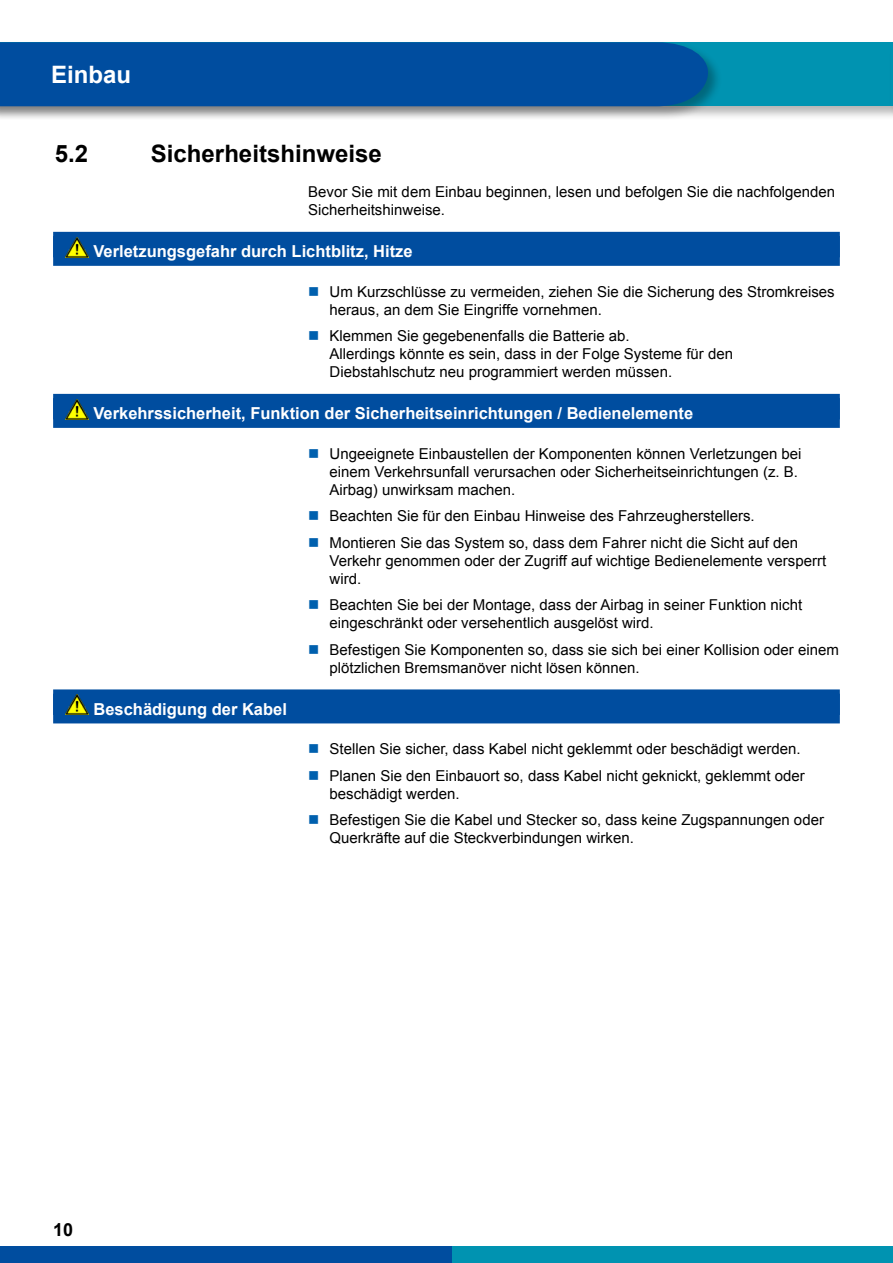
<style>
.page{position:relative;width:893px;height:1263px;background:#fff}
.page>*{position:absolute;margin:0;border:0;box-sizing:border-box;transform-origin:0 0}
.t1{font:700 24px "Arial";color:#000}
.t2{font:700 24px "Arial";color:#fff}
.t3{font:700 18px "Arial";color:#000}
.t4{font:700 16.5px "Arial";color:#fff}
.t5{font:15px/18px "Arial";color:#000}
</style>
<div class="page">
<div style="left:0;top:1246px;width:453px;height:17px;background:#004d9f"></div>
<div style="left:453px;top:1246px;width:440px;height:17px;background:#0093b1"></div>
<div style="left:0;top:40px;width:893px;height:81px;background:#000;opacity:.3"></div>
<div style="left:0;top:43px;width:893px;height:63px;background:#0093b1"></div>
<div style="left:0;top:40px;width:723px;height:81px;background:#000;opacity:.3"></div>
<div style="left:0;top:42px;width:708px;height:64px;background:#004d9f"></div>
<hr style="left:889px;top:40px;width:4px;height:81px;background:#000;opacity:.3">
<hr style="left:892px;top:43px;width:1px;height:63px;background:#0093b1">
<div style="left:53px;top:232px;width:787px;height:25px;background:#004d9f"></div>
<div style="left:53px;top:236px;width:787px;height:30px;background:#004d9f"></div>
<img style="left:66px;top:237px;width:23px;height:20px">
<div style="left:53px;top:394px;width:787px;height:25px;background:#004d9f"></div>
<div style="left:53px;top:398px;width:787px;height:30px;background:#004d9f"></div>
<img style="left:66px;top:399px;width:23px;height:20px">
<div style="left:53px;top:689px;width:787px;height:26px;background:#004d9f"></div>
<div style="left:53px;top:694px;width:787px;height:29px;background:#004d9f"></div>
<img style="left:66px;top:695px;width:23px;height:20px">
<h1 class="t2" style="left:51px;top:59px;width:82px">Einbau</h1>
<h1 class="t1" style="left:55px;top:138px;width:35px">5.2</h1>
<h1 class="t1" style="left:151px;top:138px;width:232px">Sicherheitshinweise</h1>
<p class="t5" style="left:308px;top:183px;width:528px">Bevor Sie mit dem Einbau beginnen, lesen und befolgen Sie die nachfolgenden<br>Sicherheitshinweise.</p>
<p class="t4" style="left:94px;top:241px;width:321px">Verletzungsgefahr durch Lichtblitz, Hitze</p>
<p class="t5" style="left:330px;top:282px;width:507px">Um Kurzschlüsse zu vermeiden, ziehen Sie die Sicherung des Stromkreises heraus, an dem Sie Eingriffe vornehmen.</p>
<p class="t5" style="left:330px;top:327px;width:405px">Klemmen Sie gegebenenfalls die Batterie ab.<br>Allerdings könnte es sein, dass in der Folge Systeme für den<br>Diebstahlschutz neu programmiert werden müssen.</p>
<p class="t4" style="left:94px;top:403px;width:601px">Verkehrssicherheit, Funktion der Sicherheitseinrichtungen / Bedienelemente</p>
<p class="t5" style="left:330px;top:444px;width:474px">Ungeeignete Einbaustellen der Komponenten können Verletzungen bei einem Verkehrsunfall verursachen oder Sicherheitseinrichtungen (z. B.<br>Airbag) unwirksam machen.</p>
<p class="t5" style="left:329px;top:503px;width:470px;line-height:26.5px">Beachten Sie für den Einbau Hinweise des Fahrzeugherstellers.<br>Montieren Sie das System so, dass dem Fahrer nicht die Sicht auf den</p>
<p class="t5" style="left:329px;top:551px;width:498px">Verkehr genommen oder der Zugriff auf wichtige Bedienelemente versperrt wird.</p>
<p class="t5" style="left:329px;top:596px;width:474px">Beachten Sie bei der Montage, dass der Airbag in seiner Funktion nicht eingeschränkt oder versehentlich ausgelöst wird.</p>
<p class="t5" style="left:329px;top:641px;width:511px">Befestigen Sie Komponenten so, dass sie sich bei einer Kollision oder einem plötzlichen Bremsmanöver nicht lösen können.</p>
<p class="t4" style="left:94px;top:698px;width:195px">Beschädigung der Kabel</p>
<p class="t5" style="left:330px;top:736px;width:477px;line-height:26.5px">Stellen Sie sicher, dass Kabel nicht geklemmt oder beschädigt werden.<br>Planen Sie den Einbauort so, dass Kabel nicht geknickt, geklemmt oder</p>
<p class="t5" style="left:329px;top:780px;width:496px;line-height:26.5px">beschädigt werden.<br>Befestigen Sie die Kabel und Stecker so, dass keine Zugspannungen oder</p>
<p class="t5" style="left:329px;top:829px;width:306px">Querkräfte auf die Steckverbindungen wirken.</p>
<p class="t3" style="left:53px;top:1217px;width:22px">10</p>
</div>
